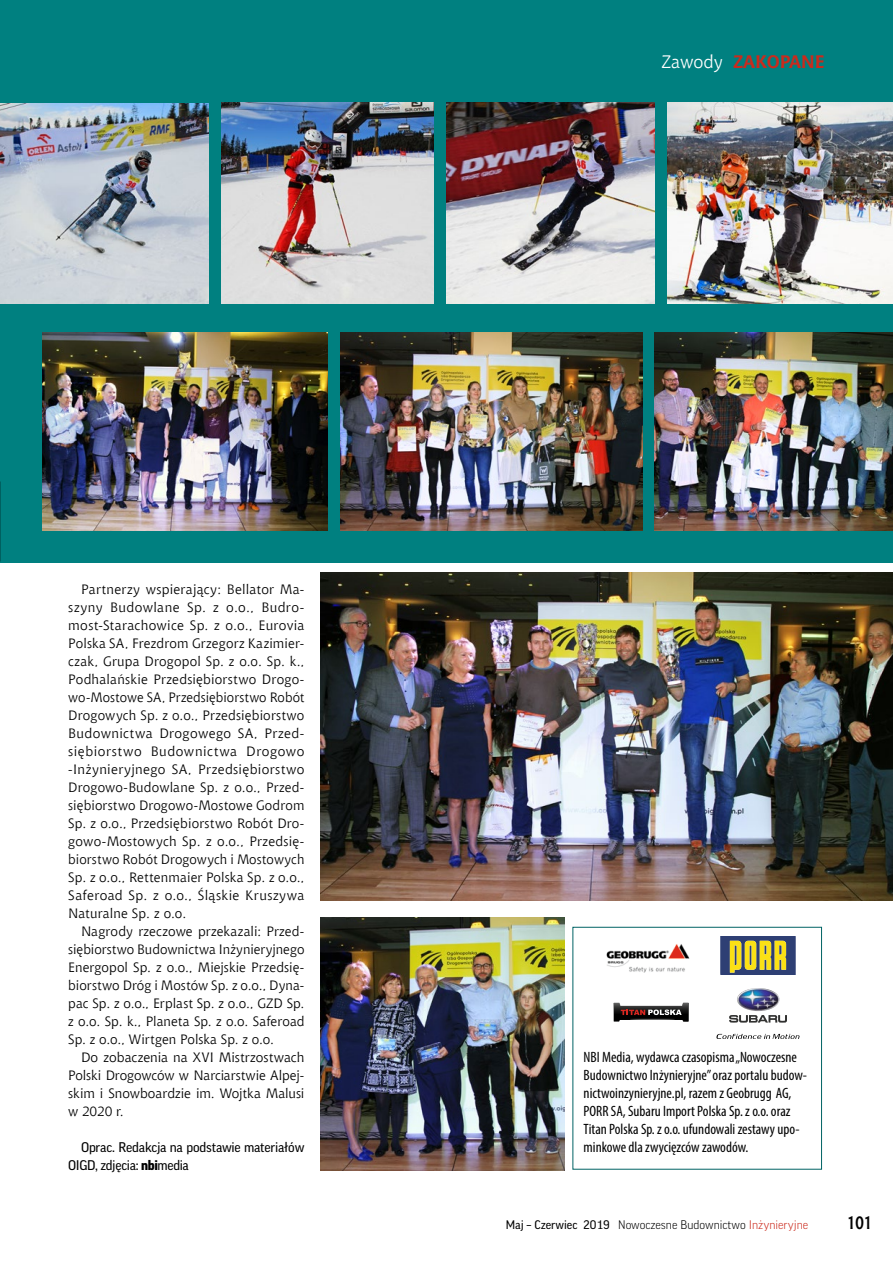
<style>
.page{position:relative;width:893px;height:1263px;background:#fff}
.page>*{position:absolute;margin:0;border:0;box-sizing:border-box;transform-origin:0 0}
.t1{font:18px "Chianti EU";color:#fff}
.t2{font:700 18px "Aerton Cnd EFN";color:#000}
.t3{font:700 18px "Chianti EU";color:#cb2a1d}
.t4{font:condensed 15px/18px "Myriad Pro";color:#000}
.t5{font:13.5px/18px "Chianti EU";letter-spacing:.005em;color:#000;text-align:justify}
.t6{font:13.5px/18px "Good Pro";letter-spacing:-.02em;color:#000}
.t7{font:300 12px "Good Pro";color:#000}
.s1{font-weight:700;color:#cb2a1d}
.s2{font-weight:900}
.s3{font-weight:400}
.s4{color:#cb2a1d}
</style>
<div class="page">
<div style="left:0;top:0;width:893px;height:562px;background:#008080"></div>
<div style="left:573px;top:927px;width:249px;height:242px;background:#fff;border:1px solid #006364"></div>
<img style="left:43px;top:332px;width:284px;height:198px">
<img style="left:0;top:103px;width:208px;height:200px">
<img style="left:221px;top:103px;width:213px;height:201px">
<img style="left:340px;top:332px;width:302px;height:198px">
<img style="left:655px;top:332px;width:238px;height:198px">
<img style="left:446px;top:103px;width:209px;height:201px">
<svg style="left:720px;top:936px;width:76px;height:38px;background:#868653"></svg>
<img style="left:737px;top:988px;width:42px;height:23px">
<svg style="left:729px;top:1015px;width:58px;height:8px"></svg>
<svg style="left:716px;top:1034px;width:84px;height:5px"></svg>
<img style="left:321px;top:917px;width:243px;height:253px">
<img style="left:668px;top:103px;width:225px;height:201px">
<img style="left:606px;top:944px;width:84px;height:29px">
<svg style="left:614px;top:1003px;width:75px;height:18px"></svg>
<img style="left:321px;top:572px;width:572px;height:328px">
<h1 class="t1" style="left:661px;top:51px;width:106px">Zawody <span class="s1">ZAKOP</span></h1>
<h1 class="t3" style="left:789px;top:51px;width:24px">ANE</h1>
<p class="t5" style="left:68px;top:580px;width:238px;text-indent:13px">Partnerzy wspierający: Bellator Ma&shy;szyny Budowlane Sp. z o.o., Budro&shy;most-Starachowice Sp. z o.o., Eurovia Polska SA, Frezdrom Grzegorz Kazimier&shy;czak, Grupa Drogopol Sp. z o.o. Sp. k., Podhalańskie Przedsiębiorstwo Drogo&shy;wo-Mostowe SA, Przedsiębiorstwo Robót Drogowych Sp. z o.o., Przedsiębiorstwo Budownictwa Drogowego SA, Przed&shy;siębiorstwo Budownictwa Drogowo -Inżynieryjnego SA, Przedsiębiorstwo Drogowo-Budowlane Sp. z o.o., Przed&shy;siębiorstwo Drogowo-Mostowe Godrom Sp. z o.o., Przedsiębiorstwo Robót Dro&shy;gowo-Mostowych Sp. z o.o., Przedsię&shy;biorstwo Robót Drogowych i Mostowych Sp. z o.o., Rettenmaier Polska Sp. z o.o., Saferoad Sp. z o.o., Śląskie Kruszywa Naturalne Sp. z o.o.</p>
<p class="t5" style="left:68px;top:922px;width:238px;text-indent:13px">Nagrody rzeczowe przekazali: Przed&shy;siębiorstwo Budownictwa Inżynieryjnego Energopol Sp. z o.o., Miejskie Przedsię&shy;biorstwo Dróg i Mostów Sp. z o.o., Dyna&shy;pac Sp. z o.o., Erplast Sp. z o.o., GZD Sp. z o.o. Sp. k., Planeta Sp. z o.o. Saferoad Sp. z o.o., Wirtgen Polska Sp. z o.o.</p>
<p class="t5" style="left:68px;top:1048px;width:238px;text-indent:13px">Do zobaczenia na XVI Mistrzostwach Polski Drogowców w Narciarstwie Alpej&shy;skim i Snowboardzie im. Wojtka Malusi w 2020 r.</p>
<p class="t6" style="left:68px;top:1138px;width:238px;text-indent:13px">Oprac. Redakcja na podstawie materiałów<br>OIGD, zdjęcia: <span class="s2">nbi</span>media</p>
<p class="t4" style="left:584px;top:1048px;width:225px">NBI Media, wydawca czasopisma „Nowoczesne Budownictwo Inżynieryjne” oraz portalu budow&shy;nictwoinzynieryjne.pl, razem z Geobrugg AG, PORR SA, Subaru Import Polska Sp. z o.o. oraz Titan Polska Sp. z o.o. ufundowali zestawy upo&shy;minkowe dla zwycięzców zawodów.</p>
<p class="t7" style="left:506px;top:1218px;width:304px"><span class="s3">Maj – Czerwiec 2019</span> Nowoczesne Budownictwo <span class="s4">Inżynieryjne</span></p>
<h1 class="t2" style="left:847px;top:1212px;width:27px">101</h1>
</div>
